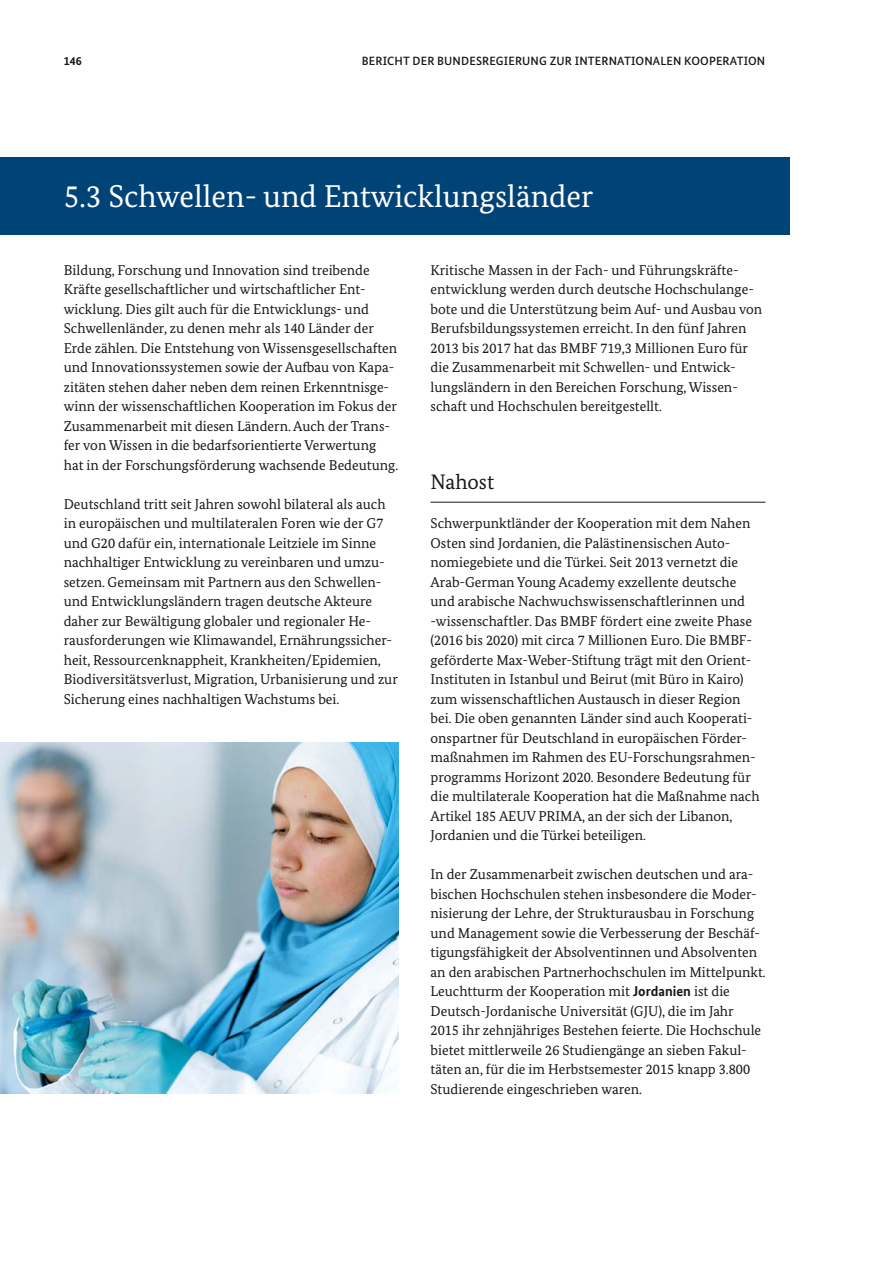
<style>
.page{position:relative;width:893px;height:1263px;background:#fff}
.page>*{position:absolute;margin:0;border:0;box-sizing:border-box;transform-origin:0 0}
.t1{font:31.5px "Bundes Serif";color:#fff}
.t2{font:21px "Bundes Serif";color:#181716}
.t3{font:14.25px/19.5px "Bundes Serif";color:#181716}
.t4{font:500 12px "Bundes Sans";letter-spacing:.01em;color:#181716}
.t5{font:700 12px "Bundes Sans";color:#181716}
.s1{font-family:"Bundes Sans";font-weight:700}
</style>
<div class="page">
<img style="left:0;top:743px;width:399px;height:351px">
<div style="left:0;top:157px;width:789px;height:78px;background:#004376"></div>
<hr style="left:431px;top:502px;width:334px;height:1px;background:#181716">
<p class="t5" style="left:64px;top:53px;width:19px">146</p>
<p class="t4" style="left:362px;top:53px;width:405px">BERICHT DER BUNDESREGIERUNG ZUR INTERNATIONALEN KOOPERATION</p>
<h2 class="t1" style="left:64px;top:177px;width:531px">5.3 Schwellen- und Entwicklungsländer</h2>
<p class="t3" style="left:64px;top:260px;width:336px">Bildung, Forschung und Innovation sind treibende Kräfte gesellschaftlicher und wirtschaftlicher Ent&shy;wicklung. Dies gilt auch für die Entwicklungs- und Schwellenländer, zu denen mehr als 140 Länder der Erde zählen. Die Entstehung von Wissensgesellschaften und Innovationssystemen sowie der Aufbau von Kapa&shy;zitäten stehen daher neben dem reinen Erkenntnisge&shy;winn der wissenschaftlichen Kooperation im Fokus der Zusammenarbeit mit diesen Ländern. Auch der Trans&shy;fer von Wissen in die bedarfsorientierte Verwertung hat in der Forschungsförderung wachsende Bedeutung.</p>
<p class="t3" style="left:64px;top:494px;width:336px">Deutschland tritt seit Jahren sowohl bilateral als auch in europäischen und multilateralen Foren wie der G7 und G20 dafür ein, internationale Leitziele im Sinne nachhaltiger Entwicklung zu vereinbaren und umzu&shy;setzen. Gemeinsam mit Partnern aus den Schwellen&shy;und Entwicklungsländern tragen deutsche Akteure daher zur Bewältigung globaler und regionaler He-- rausforderungen wie Klimawandel, Ernährungssicher&shy;heit, Ressourcenknappheit, Krankheiten/Epidemien, Biodiversitätsverlust, Migration, Urbanisierung und zur Sicherung eines nachhaltigen Wachstums bei.</p>
<p class="t3" style="left:431px;top:260px;width:333px">Kritische Massen in der Fach- und Führungskräfte&shy;entwicklung werden durch deutsche Hochschulange&shy;bote und die Unterstützung beim Auf- und Ausbau von Berufsbildungssystemen erreicht. In den fünf Jahren 2013 bis 2017 hat das BMBF 719,3 Millionen Euro für die Zusammenarbeit mit Schwellen- und Entwick&shy;lungsländern in den Bereichen Forschung, Wissen&shy;schaft und Hochschulen bereitgestellt.</p>
<h3 class="t2" style="left:431px;top:469px;width:65px">Nahost</h3>
<p class="t3" style="left:431px;top:513px;width:331px">Schwerpunktländer der Kooperation mit dem Nahen Osten sind Jordanien, die Palästinensischen Auto&shy;nomiegebiete und die Türkei. Seit 2013 vernetzt die Arab-German Young Academy exzellente deutsche und arabische Nachwuchswissenschaftlerinnen und -wissenschaftler. Das BMBF fördert eine zweite Phase (2016 bis 2020) mit circa 7 Millionen Euro. Die BMBF&shy;geförderte Max-Weber-Stiftung trägt mit den Orient-Instituten in Istanbul und Beirut (mit Büro in Kairo) zum wissenschaftlichen Austausch in dieser Region bei. Die oben genannten Länder sind auch Kooperati&shy;onspartner für Deutschland in europäischen Förder&shy;maßnahmen im Rahmen des EU-Forschungsrahmen&shy;programms Horizont 2020. Besondere Bedeutung für die multilaterale Kooperation hat die Maßnahme nach Artikel 185 AEUV PRIMA, an der sich der Libanon, Jordanien und die Türkei beteiligen.</p>
<p class="t3" style="left:431px;top:864px;width:337px">In der Zusammenarbeit zwischen deutschen und ara&shy;bischen Hochschulen stehen insbesondere die Moder&shy;nisierung der Lehre, der Strukturausbau in Forschung und Management sowie die Verbesserung der Beschäf&shy;tigungsfähigkeit der Absolventinnen und Absolventen an den arabischen Partnerhochschulen im Mittelpunkt.<br>Leuchtturm der Kooperation mit <span class="s1">Jordanien</span> ist die Deutsch-Jordanische Universität (GJU), die im Jahr<br>2015 ihr zehnjähriges Bestehen feierte. Die Hochschule bietet mittlerweile 26 Studiengänge an sieben Fakul&shy;täten an, für die im Herbstsemester 2015 knapp 3.800<br>Studierende eingeschrieben waren.</p>
</div>
